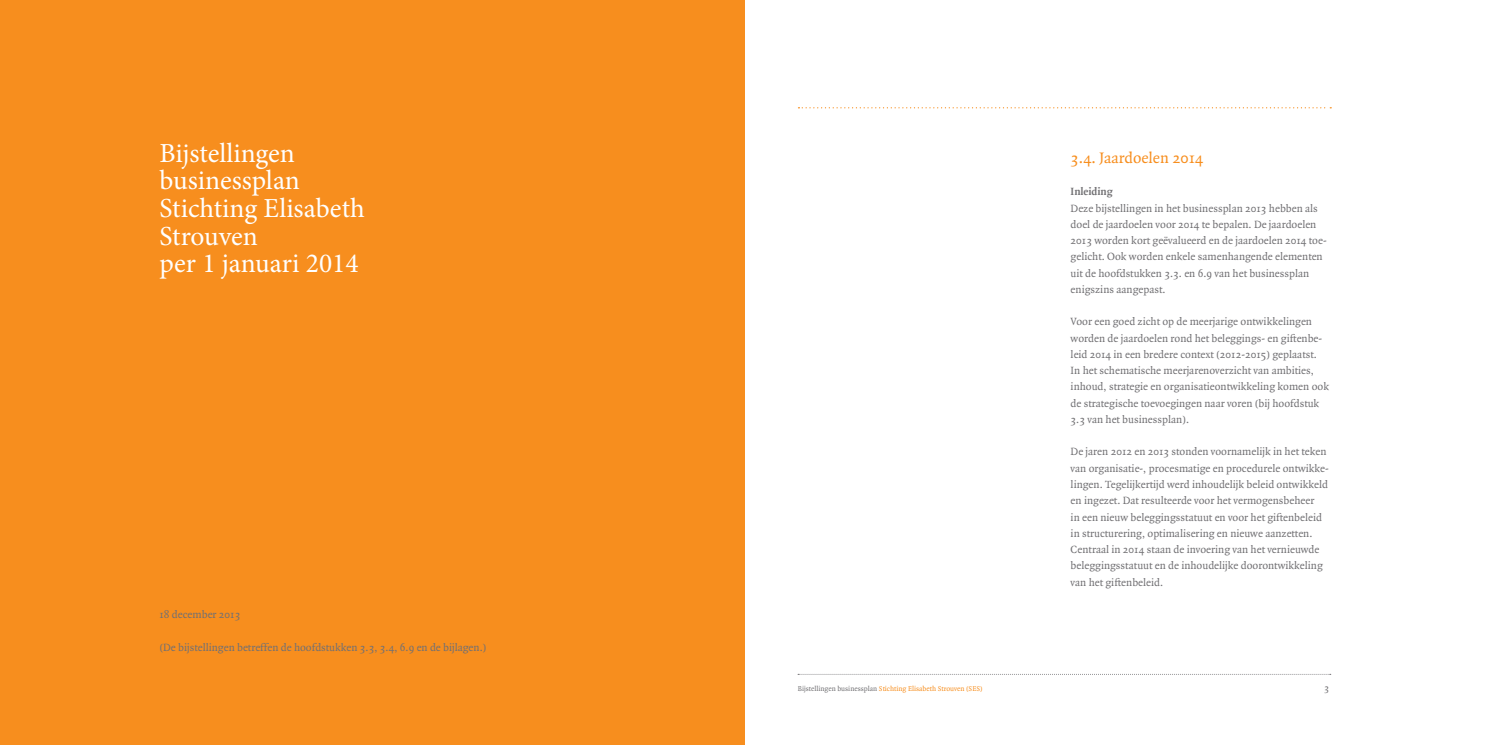
<style>
.page{position:relative;width:1489px;height:745px;background:#fff}
.page>*{position:absolute;margin:0;border:0;box-sizing:border-box;transform-origin:0 0}
.t1{font:27.5px/27.5px "Minion Pro";color:#fff}
.t2{font:16.25px "Quadraat";color:#f78e1e}
.t3{font:11.25px/16.2px "Quadraat";color:#717073}
.t4{font:700 11.25px "Quadraat";color:#717073}
.t5{font:10px "Quadraat";color:#717073}
.t6{font:7.5px "Quadraat";color:#f78e1e}
.s1{color:#f78e1e}
.s2{color:#717073}
</style>
<div class="page">
<svg style="left:798px;top:107px;width:533px;height:1px"></svg>
<div style="left:0;top:0;width:744px;height:744px;background:#f78e1e"></div>
<h1 class="t1" style="left:159px;top:139px;width:267px">Bijstellingen businessplan<br>Stichting Elisabeth<br>Strouven<br>per 1 januari 2014<span class="s1">i 2014</span></h1>
<p class="t3" style="left:159px;top:606px;width:82px">18 december 2013</p>
<p class="t3" style="left:159px;top:639px;width:328px">(De bijstellingen betreffen de hoofdstukken 3.3, 3.4, 6.9 en de bijlagen.)</p>
<h2 class="t2" style="left:1070px;top:149px;width:134px">3.4. Jaardoelen 2014</h2>
<p class="t4" style="left:1070px;top:186px;width:44px">Inleiding</p>
<p class="t3" style="left:1070px;top:200px;width:257px">Deze bijstellingen in het businessplan 2013 hebben als doel de jaardoelen voor 2014 te bepalen. De jaardoelen 2013 worden kort geëvalueerd en de jaardoelen 2014 toe&shy;gelicht. Ook worden enkele samenhangende elementen uit de hoofdstukken 3.3. en 6.9 van het businessplan enigszins aangepast.</p>
<p class="t3" style="left:1070px;top:314px;width:260px">Voor een goed zicht op de meerjarige ontwikkelingen worden de jaardoelen rond het beleggings- en giftenbe&shy;leid 2014 in een bredere context (2012-2015) geplaatst.<br>In het schematische meerjarenoverzicht van ambities, inhoud, strategie en organisatieontwikkeling komen ook de strategische toevoegingen naar voren (bij hoofdstuk 3.3 van het businessplan).</p>
<p class="t3" style="left:1070px;top:444px;width:260px">De jaren 2012 en 2013 stonden voornamelijk in het teken van organisatie-, procesmatige en procedurele ontwikke&shy;lingen. Tegelijkertijd werd inhoudelijk beleid ontwikkeld en ingezet. Dat resulteerde voor het vermogensbeheer<br>in een nieuw beleggingsstatuut en voor het giftenbeleid in structurering, optimalisering en nieuwe aanzetten.<br>Centraal in 2014 staan de invoering van het vernieuwde beleggingsstatuut en de inhoudelijke doorontwikkeling van het giftenbeleid.</p>
<p class="t6" style="left:797px;top:684px;width:186px"><span class="s2">Bijstellingen businessplan</span> Stichting Elisabeth Strouven (SES)</p>
<p class="t5" style="left:1323px;top:682px;width:7px">3</p>
</div>
